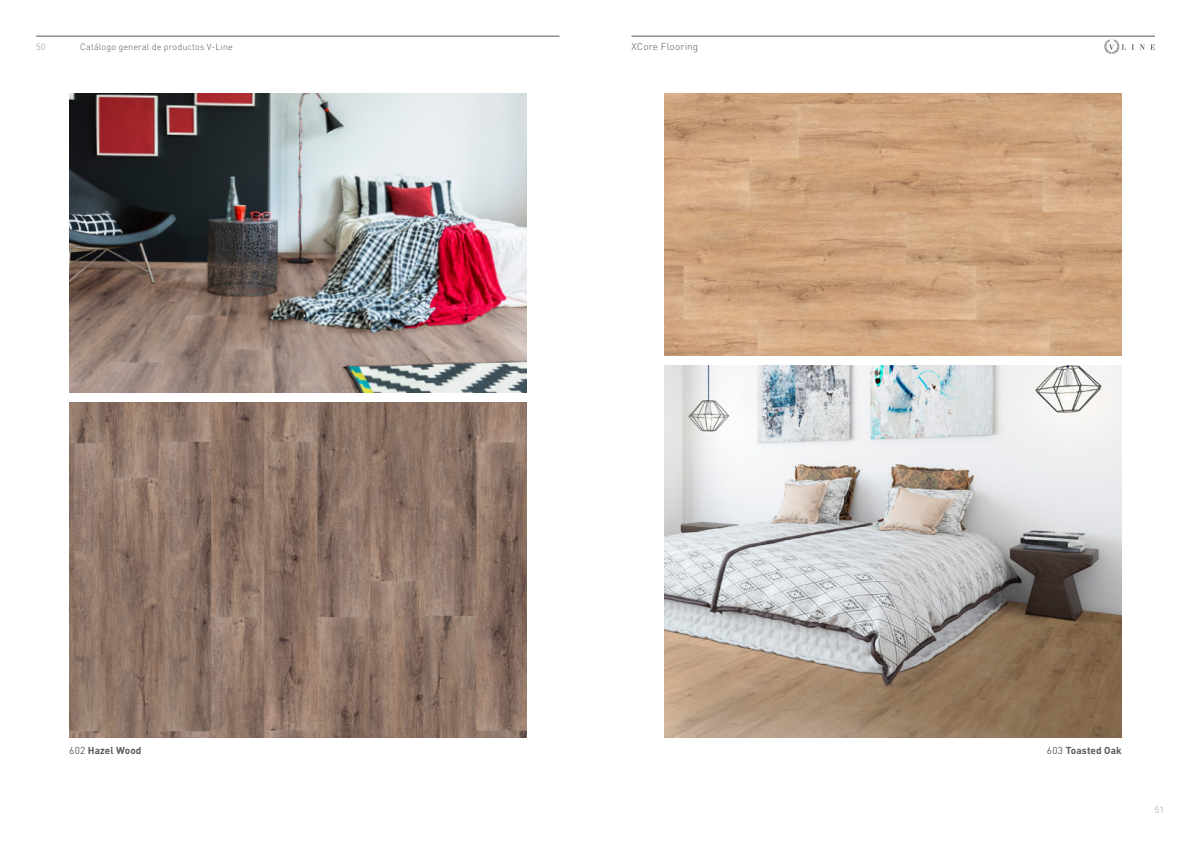
<style>
.page{position:relative;width:1191px;height:842px;background:#fff}
.page>*{position:absolute;margin:0;border:0;box-sizing:border-box;transform-origin:0 0}
.t1{font:700 10px "DIN Pro";letter-spacing:.01em;color:#5a5a5b}
.t2{font:300 10px "DIN Pro";letter-spacing:.01em;color:#5a5a5b}
.t3{font:300 9px "DIN Pro";letter-spacing:.01em;color:#5a5a5b}
.t4{font:9px "DIN Pro";color:#b2b1b1}
.s1{font-weight:400}
</style>
<div class="page">
<img style="left:69px;top:403px;width:457px;height:335px">
<img style="left:69px;top:94px;width:457px;height:299px">
<img style="left:664px;top:366px;width:457px;height:372px">
<img style="left:665px;top:94px;width:456px;height:262px">
<hr style="left:631px;top:36px;width:524px;height:1px;background:#5a5a5b">
<svg style="left:1104px;top:39px;width:51px;height:15px"></svg>
<hr style="left:36px;top:36px;width:523px;height:1px;background:#5a5a5b">
<p class="t4" style="left:36px;top:40px;width:11px">50</p>
<p class="t3" style="left:80px;top:40px;width:154px">Catálogo general de productos V-Line</p>
<p class="t2" style="left:631px;top:39px;width:68px">XCore Flooring</p>
<p class="t1" style="left:69px;top:743px;width:74px"><span class="s1">602</span> Hazel Wood</p>
<p class="t1" style="left:1047px;top:743px;width:76px"><span class="s1">603</span> Toasted Oak</p>
<p class="t4" style="left:1155px;top:803px;width:11px">51</p>
</div>
